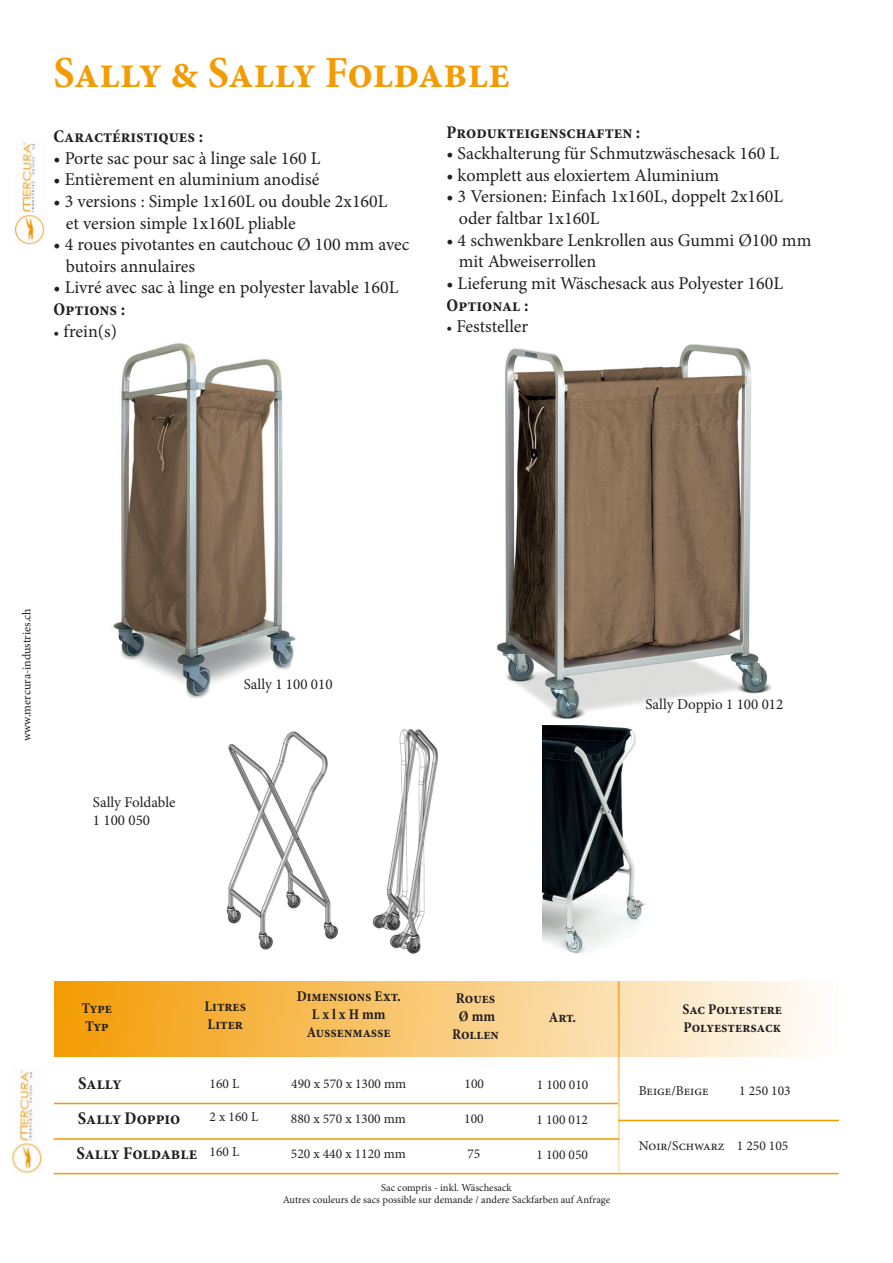
<style>
.page{position:relative;width:893px;height:1263px;background:#fff}
.page>*{position:absolute;margin:0;border:0;box-sizing:border-box;transform-origin:0 0}
.t1{font:700 condensed 45px "Minion Pro";color:#f49b00}
.t2{font:18px "Minion Pro";color:#231f20}
.t3{font:700 condensed 18px "Minion Pro";color:#231f20}
.t4{font:700 condensed 15px "Minion Pro";color:#231f20}
.t5{font:15px "Minion Pro";color:#231f20}
.t6{font:13.5px "Minion Pro";color:#231f20}
.t7{font:12px "Minion Pro";letter-spacing:-.005em;color:#231f20}
.t8{font:10.5px "Minion Pro";color:#231f20}
.s1{font-size:15px}
</style>
<div class="page">
<img style="left:113px;top:343px;width:183px;height:355px">
<img style="left:496px;top:344px;width:276px;height:382px">
<img style="left:12px;top:1070px;width:30px;height:103px">
<img style="left:15px;top:142px;width:30px;height:103px">
<div style="left:54px;top:981px;width:785px;height:76px;background:linear-gradient(to right,#f49b02,#fefdfc)"></div>
<hr style="left:54px;top:1138px;width:565px;height:2px;background:#f49b00">
<hr style="left:619px;top:981px;width:1px;height:192px;background:#f49b00">
<hr style="left:618px;top:981px;width:1px;height:192px;background:#f49b00">
<hr style="left:54px;top:1173px;width:785px;height:1px;background:#f49b00">
<img style="left:226px;top:729px;width:212px;height:225px">
<hr style="left:54px;top:1103px;width:564px;height:1px;background:#f49b00">
<img style="left:542px;top:726px;width:104px;height:228px">
<hr style="left:618px;top:1120px;width:221px;height:1px;background:#f49b00">
<p class="t1" style="left:54px;top:41px;width:458px">Sally &amp; Sally Foldable</p>
<p class="t3" style="left:54px;top:124px;width:151px">Caractéristiques :</p>
<p class="t2" style="left:54px;top:146px;width:268px">• Porte sac pour sac à linge sale 160 L</p>
<p class="t2" style="left:54px;top:168px;width:267px">• Entièrement en aluminium anodisé</p>
<p class="t2" style="left:54px;top:189px;width:335px">• 3 versions : Simple 1x160L ou double 2x160L</p>
<p class="t2" style="left:66px;top:211px;width:231px">et version simple 1x160L pliable</p>
<p class="t2" style="left:54px;top:232px;width:357px">• 4 roues pivotantes en cautchouc Ø 100 mm avec</p>
<p class="t2" style="left:66px;top:254px;width:131px">butoirs annulaires</p>
<p class="t2" style="left:54px;top:276px;width:346px">• Livré avec sac à linge en polyester lavable 160L</p>
<p class="t3" style="left:54px;top:297px;width:73px">Options :</p>
<p class="t2" style="left:54px;top:319px;width:65px"><span class="s1">•</span> frein(s)</p>
<p class="t3" style="left:446px;top:120px;width:195px">Produkteigenschaften :</p>
<p class="t2" style="left:446px;top:141px;width:334px">• Sackhalterung für Schmutzwäschesack 160 L</p>
<p class="t2" style="left:446px;top:163px;width:274px">• komplett aus eloxiertem Aluminium</p>
<p class="t2" style="left:446px;top:185px;width:338px">• 3 Versionen: Einfach 1x160L, doppelt 2x160L</p>
<p class="t2" style="left:459px;top:206px;width:142px">oder faltbar 1x160L</p>
<p class="t2" style="left:446px;top:228px;width:366px">• 4 schwenkbare Lenkrollen aus Gummi Ø100 mm</p>
<p class="t2" style="left:459px;top:249px;width:139px">mit Abweiserrollen</p>
<p class="t2" style="left:446px;top:271px;width:338px">• Lieferung mit Wäschesack aus Polyester 160L</p>
<p class="t3" style="left:446px;top:292px;width:84px">Optional :</p>
<p class="t2" style="left:446px;top:314px;width:83px"><span class="s1">•</span> Feststeller</p>
<p class="t7" style="left:19px;top:741px;width:135px;rotate:-90deg">www.mercura-industries.ch</p>
<p class="t5" style="left:93px;top:792px;width:84px">Sally Foldable</p>
<p class="t5" style="left:93px;top:810px;width:59px">1 100 050</p>
<p class="t5" style="left:244px;top:674px;width:90px">Sally 1 100 010</p>
<p class="t5" style="left:645px;top:694px;width:139px">Sally Doppio 1 100 012</p>
<p class="t4" style="left:82px;top:997px;width:32px">Type</p>
<p class="t4" style="left:86px;top:1015px;width:25px">Typ</p>
<p class="t4" style="left:204px;top:996px;width:43px">Litres</p>
<p class="t4" style="left:207px;top:1014px;width:37px">Liter</p>
<p class="t4" style="left:297px;top:986px;width:106px">Dimensions Ext.</p>
<p class="t4" style="left:312px;top:1004px;width:75px">L x l x H mm</p>
<p class="t4" style="left:307px;top:1022px;width:85px">Aussenmasse</p>
<p class="t4" style="left:456px;top:988px;width:41px">Roues</p>
<p class="t4" style="left:459px;top:1006px;width:38px">Ømm</p>
<p class="t4" style="left:452px;top:1024px;width:48px">Rollen</p>
<p class="t4" style="left:549px;top:1007px;width:29px">Art.</p>
<p class="t3" style="left:78px;top:1070px;width:45px">Sally</p>
<p class="t6" style="left:210px;top:1074px;width:31px">160 L</p>
<p class="t6" style="left:291px;top:1074px;width:116px">490 x 570 x 1300 mm</p>
<p class="t6" style="left:465px;top:1074px;width:21px">100</p>
<p class="t6" style="left:537px;top:1075px;width:53px">1 100 010</p>
<p class="t3" style="left:78px;top:1106px;width:104px">Sally Doppio</p>
<p class="t6" style="left:210px;top:1107px;width:50px">2 x 160 L</p>
<p class="t6" style="left:291px;top:1110px;width:116px">880 x 570 x 1300 mm</p>
<p class="t6" style="left:464px;top:1110px;width:21px">100</p>
<p class="t6" style="left:536px;top:1111px;width:53px">1 100 012</p>
<p class="t3" style="left:77px;top:1140px;width:122px">Sally Foldable</p>
<p class="t6" style="left:210px;top:1143px;width:31px">160 L</p>
<p class="t6" style="left:291px;top:1144px;width:116px">520 x 440 x 1120 mm</p>
<p class="t6" style="left:467px;top:1144px;width:14px">75</p>
<p class="t6" style="left:536px;top:1145px;width:53px">1 100 050</p>
<p class="t8" style="left:381px;top:1180px;width:132px">Sac compris - inkl. Wäschesack</p>
<p class="t8" style="left:283px;top:1193px;width:329px">Autres couleurs de sacs possible sur demande / andere Sackfarben auf Anfrage</p>
<p class="t4" style="left:683px;top:999px;width:101px">Sac Polyestere</p>
<p class="t4" style="left:684px;top:1017px;width:99px">Polyestersack</p>
<p class="t6" style="left:639px;top:1082px;width:71px">Beige/Beige</p>
<p class="t6" style="left:739px;top:1082px;width:53px">1 250 103</p>
<p class="t6" style="left:639px;top:1136px;width:151px">Noir/Schwarz 1 250 105</p>
</div>
